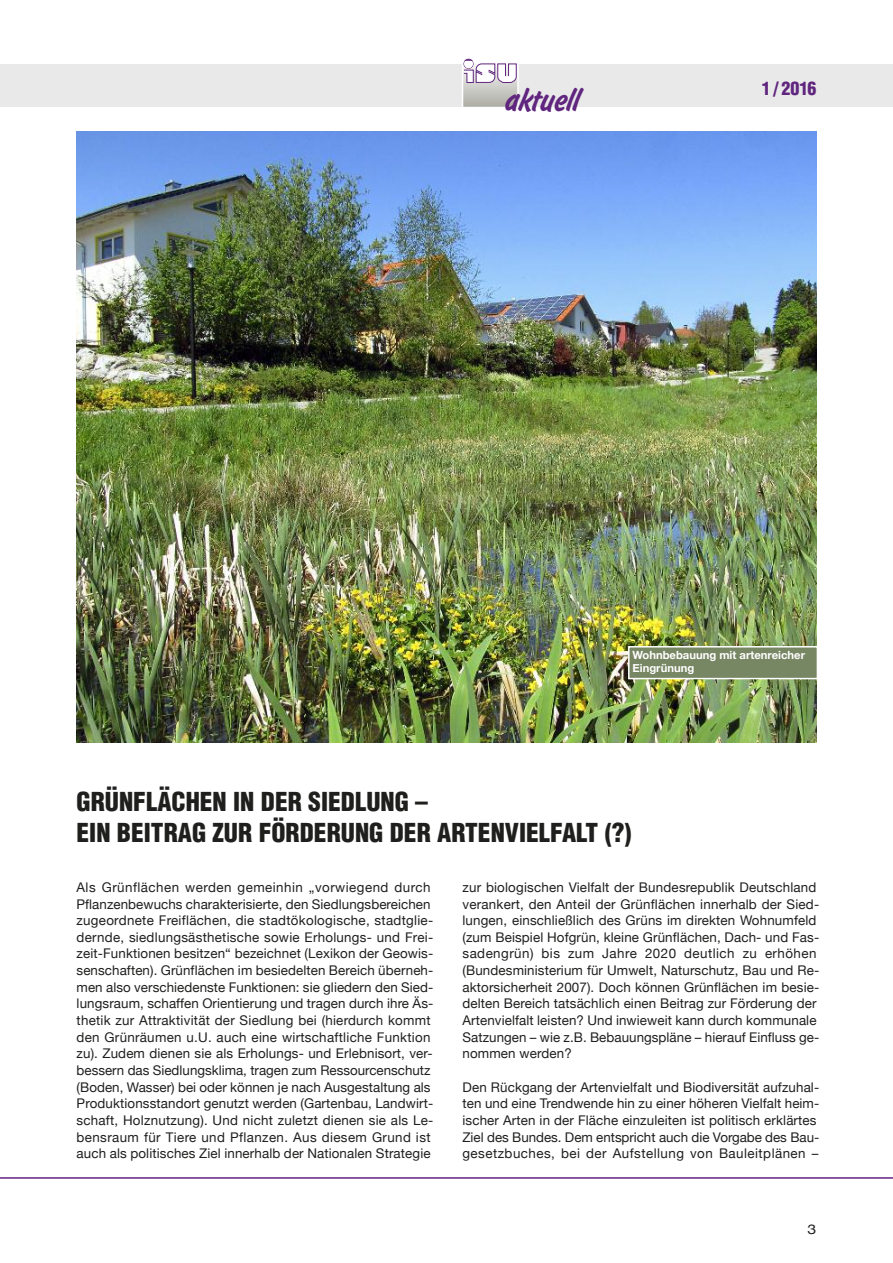
<style>
.page{position:relative;width:893px;height:1263px;background:#fff}
.page>*{position:absolute;margin:0;border:0;box-sizing:border-box;transform-origin:0 0}
.t1{font:31.65px "Slager";color:#60257e}
.t2{font:900 condensed 25.5px/30.6px "Helvetica";color:#1f1f1e}
.t3{font:900 condensed 18px "Helvetica";color:#60257e}
.t4{font:13.5px "Helvetica Neue";color:#1f1f1e;scale:1.17 1}
.t5{font:13.35px/16.6px "Helvetica Neue";letter-spacing:.01em;color:#1f1f1e}
.t6{font:700 11.25px/13.5px "Helvetica Neue";color:#fff}
</style>
<div class="page">
<div style="left:0;top:64px;width:893px;height:42px;background:#e9e9e9"></div>
<hr style="left:0;top:1177px;width:893px;height:2px;background:#60257e">
<svg style="left:465px;top:83px;width:51px;height:22px"></svg>
<div style="left:462px;top:62px;width:57px;height:46px;border:2px solid #fff"></div>
<div style="left:463px;top:59px;width:11px;height:10px;border:1px solid #60257e;border-radius:50%"></div>
<svg style="left:464px;top:59px;width:53px;height:24px"></svg>
<img style="left:77px;top:132px;width:739px;height:610px">
<div style="left:630px;top:647px;width:187px;height:31px;background:#778663"></div>
<div style="left:628px;top:646px;width:190px;height:33px;border:2px solid #fff"></div>
<h1 class="t1" style="left:503px;top:82px;width:76px">aktuell</h1>
<h3 class="t3" style="left:762px;top:79px;width:56px">1 / 2016</h3>
<p class="t6" style="left:633px;top:648px;width:174px">Wohnbebauung mit artenreicher<br>Eingrünung</p>
<h2 class="t2" style="left:77px;top:787px;width:557px">GRÜNFLÄCHEN IN DER SIEDLUNG –<br>EIN BEITRAG ZUR FÖRDERUNG DER ARTENVIELFALT (?)</h2>
<p class="t5" style="left:77px;top:879px;width:358px">Als Grünflächen werden gemeinhin „vorwiegend durch Pflanzenbewuchs charakterisierte, den Siedlungsbereichen zugeordnete Freiflächen, die stadtökologische, stadtglie&shy;dernde, siedlungsästhetische sowie Erholungs- und Frei&shy;zeit-Funktionen besitzen“ bezeichnet (Lexikon der Geowis&shy;senschaften). Grünflächen im besiedelten Bereich überneh&shy;men also verschiedenste Funktionen: sie gliedern den Sied&shy;lungsraum, schaffen Orientierung und tragen durch ihre Äs&shy;thetik zur Attraktivität der Siedlung bei (hierdurch kommt den Grünräumen u.U. auch eine wirtschaftliche Funktion zu). Zudem dienen sie als Erholungs- und Erlebnisort, ver&shy;bessern das Siedlungsklima, tragen zum Ressourcenschutz (Boden, Wasser) bei oder können je nach Ausgestaltung als Produktionsstandort genutzt werden (Gartenbau, Landwirt&shy;schaft, Holznutzung). Und nicht zuletzt dienen sie als Le&shy;bensraum für Tiere und Pflanzen. Aus diesem Grund ist auch als politisches Ziel innerhalb der Nationalen Strategie</p>
<p class="t5" style="left:462px;top:879px;width:358px">zur biologischen Vielfalt der Bundesrepublik Deutschland verankert, den Anteil der Grünflächen innerhalb der Sied&shy;lungen, einschließlich des Grüns im direkten Wohnumfeld (zum Beispiel Hofgrün, kleine Grünflächen, Dach- und Fas&shy;sadengrün) bis zum Jahre 2020 deutlich zu erhöhen (Bundesministerium für Umwelt, Naturschutz, Bau und Re&shy;aktorsicherheit 2007). Doch können Grünflächen im besie&shy;delten Bereich tatsächlich einen Beitrag zur Förderung der Artenvielfalt leisten? Und inwieweit kann durch kommunale Satzungen – wie z.B. Bebauungspläne – hierauf Einfluss ge&shy;nommen werden?</p>
<p class="t5" style="left:462px;top:1078px;width:358px">Den Rückgang der Artenvielfalt und Biodiversität aufzuhal&shy;ten und eine Trendwende hin zu einer höheren Vielfalt heim&shy;ischer Arten in der Fläche einzuleiten ist politisch erklärtes Ziel des Bundes. Dem entspricht auch die Vorgabe des Bau&shy;gesetzbuches, bei der Aufstellung von Bauleitplänen –</p>
<p class="t4" style="left:808px;top:1221px;width:9px">3</p>
</div>
